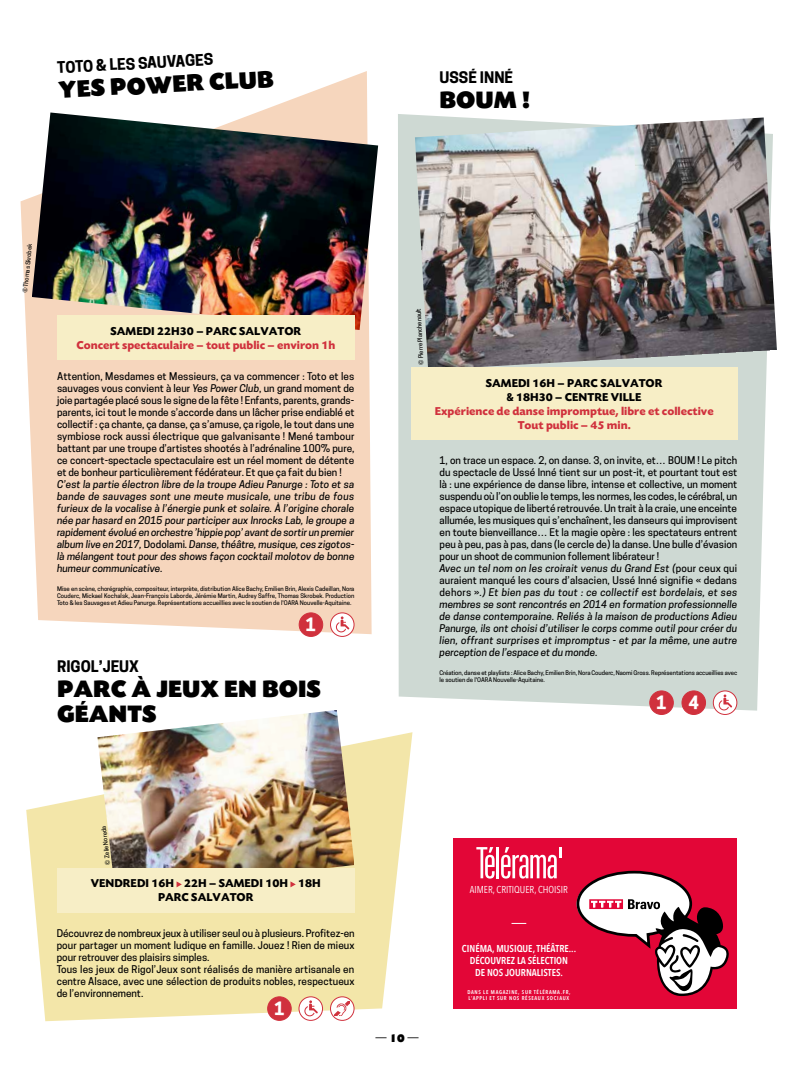
<style>
.page{position:relative;width:794px;height:1078px;background:#fff}
.page>*{position:absolute;margin:0;border:0;box-sizing:border-box;transform-origin:0 0}
.t1{font:25px/25px "Today SB Ultra";color:#000}
.t2{font:700 15px "Cooper Hewitt";color:#000}
.t3{font:700 12px/14px "Today SB";color:#d0313d;text-align:center}
.t4{font:700 12px/14px "Today SB";color:#000;text-align:center}
.t5{font:12px "Cooper Hewitt";color:#000}
.t6{font:500 10px/12px "Cooper Hewitt";color:#000}
.t7{font:italic 500 10px/12px "Cooper Hewitt";color:#000;text-align:justify}
.t8{font:600 10px/12px "Avenir Next Condensed";color:#fff;text-align:center}
.t9{font:10px "Avenir Next Condensed";color:#fff}
.t10{font:500 6px/7px "Cooper Hewitt";letter-spacing:-.005em;color:#000;text-align:justify}
.t11{font:600 5.5px/6.6px "Avenir Next Condensed";letter-spacing:.12em;color:#fff}
.s1{font-style:italic}
.s2{font-style:normal}
.s3{color:#000}
.s4{font-family:"Cooper Hewitt";font-size:10px;color:#000}
.s5{font-family:"Today SB Ultra"}
</style>
<div class="page">
<svg style="left:26px;top:732px;width:386px;height:288px;fill:#f3e6a9"></svg>
<div style="left:398px;top:114px;width:369px;height:596px;background:#ced9d3"></div>
<svg style="left:21px;top:71px;width:350px;height:563px;fill:#f6d6bd"></svg>
<img style="left:415px;top:117px;width:362px;height:253px">
<img style="left:97px;top:710px;width:257px;height:157px">
<img style="left:32px;top:112px;width:346px;height:218px">
<div style="left:411px;top:367px;width:326px;height:73px;background:#f7eec6"></div>
<div style="left:57px;top:315px;width:298px;height:45px;background:#f7eec6"></div>
<div style="left:454px;top:838px;width:283px;height:170px;background:#e30637"></div>
<svg style="left:576px;top:870px;width:153px;height:125px"></svg>
<hr style="left:496px;top:846px;width:3px;height:32px;background:#fff">
<svg style="left:476px;top:847px;width:18px;height:31px"></svg>
<svg style="left:501px;top:847px;width:60px;height:31px"></svg>
<svg style="left:512px;top:922px;width:14px;height:1px"></svg>
<svg style="left:330px;top:612px;width:24px;height:24px"></svg>
<div style="left:330px;top:612px;width:24px;height:24px;border:1px solid #d0313d;border-radius:50%"></div>
<svg style="left:336px;top:616px;width:13px;height:16px"></svg>
<div style="left:299px;top:612px;width:24px;height:24px;background:#d0313d;border-radius:50%"></div>
<div style="left:299px;top:612px;width:24px;height:24px;border:1px solid #d0313d;border-radius:50%"></div>
<div style="left:57px;top:867px;width:297px;height:45px;background:#f7eec6"></div>
<svg style="left:176px;top:881px;width:6px;height:6px"></svg>
<svg style="left:290px;top:881px;width:6px;height:6px"></svg>
<svg style="left:299px;top:996px;width:23px;height:24px"></svg>
<div style="left:298px;top:996px;width:25px;height:24px;border:1px solid #d0313d;border-radius:50%"></div>
<svg style="left:304px;top:1000px;width:14px;height:16px"></svg>
<div style="left:268px;top:996px;width:23px;height:24px;background:#d0313d;border-radius:50%"></div>
<div style="left:267px;top:996px;width:25px;height:24px;border:1px solid #d0313d;border-radius:50%"></div>
<svg style="left:330px;top:996px;width:24px;height:24px"></svg>
<div style="left:330px;top:996px;width:24px;height:24px;border:1px solid #d0313d;border-radius:50%"></div>
<img style="left:335px;top:1001px;width:14px;height:14px">
<svg style="left:713px;top:690px;width:24px;height:24px"></svg>
<div style="left:713px;top:690px;width:24px;height:24px;border:1px solid #d0313d;border-radius:50%"></div>
<svg style="left:718px;top:694px;width:14px;height:16px"></svg>
<div style="left:682px;top:690px;width:23px;height:24px;background:#d0313d;border-radius:50%"></div>
<div style="left:681px;top:690px;width:25px;height:24px;border:1px solid #d0313d;border-radius:50%"></div>
<div style="left:650px;top:690px;width:23px;height:24px;background:#d0313d;border-radius:50%"></div>
<div style="left:649px;top:690px;width:24px;height:24px;border:1px solid #d0313d;border-radius:50%"></div>
<svg style="left:669px;top:695px;width:16px;height:14px"></svg>
<h2 class="t2" style="left:57px;top:59px;width:157px;rotate:-3deg">TOTO &amp; LES SAUVAGES</h2>
<h1 class="t1" style="left:58px;top:78px;width:217px;rotate:-3deg">YES POWER CLUB</h1>
<h2 class="t2" style="left:439px;top:69px;width:75px">USSÉ INNÉ</h2>
<h1 class="t1" style="left:439px;top:88px;width:92px">BOUM !</h1>
<p class="t10" style="left:21px;top:293px;width:51px;rotate:-84deg">© Thomas Skrobek</p>
<p class="t4" style="left:110px;top:324px;width:192px">SAMEDI 22H30 – PARC SALVATOR</p>
<p class="t3" style="left:76px;top:338px;width:261px">Concert spectaculaire – tout public – environ 1h</p>
<p class="t6" style="left:57px;top:370px;width:299px;text-align:justify">Attention, Mesdames et Messieurs, ça va commencer : Toto et les sauvages vous convient à leur <span class="s1">Yes Power Club</span>, un grand moment de joie partagée placé sous le signe de la fête ! Enfants, parents, grands&shy;parents, ici tout le monde s’accorde dans un lâcher prise endiablé et collectif : ça chante, ça danse, ça s’amuse, ça rigole, le tout dans une symbiose rock aussi électrique que galvanisante ! Mené tambour battant par une troupe d’artistes shootés à l’adrénaline 100% pure, ce concert-spectacle spectaculaire est un réel moment de détente et de bonheur particulièrement fédérateur. Et que ça fait du bien !</p>
<p class="t7" style="left:57px;top:478px;width:299px">C’est la partie électron libre de la troupe Adieu Panurge : Toto et sa bande de sauvages sont une meute musicale, une tribu de fous furieux de la vocalise à l’énergie punk et solaire. À l’origine chorale née par hasard en 2015 pour participer aux Inrocks Lab, le groupe a rapidement évolué en orchestre ’hippie pop’ avant de sortir un premier album live en 2017, <span class="s2">Dodolami</span>. Danse, théâtre, musique, ces zigotos&shy;là mélangent tout pour des shows façon cocktail molotov de bonne humeur communicative.</p>
<p class="t10" style="left:57px;top:585px;width:299px">Mise en scène, chorégraphie, compositeur, interprète, distribution Alice Bachy, Emilien Brin, Alexis Cadeillan, Nora Couderc, Mickael Kochalsk, Jean-François Laborde, Jérémie Martin, Audrey Saffre, Thomas Skrobek. Production Toto &amp; les Sauvages et Adieu Panurge. Représentations accueillies avec le soutien de l'OARA Nouvelle-Aquitaine.</p>
<h2 class="t2" style="left:57px;top:657px;width:83px">RIGOL’JEUX</h2>
<h1 class="t1" style="left:57px;top:676px;width:265px">PARC À JEUX EN BOIS<br>GÉANTS</h1>
<p class="t10" style="left:418px;top:365px;width:58px;rotate:-93deg">© Pierre Planchenault</p>
<p class="t3" style="left:435px;top:376px;width:280px"><span class="s3">SAMEDI 16H – PARC SALVATOR<br></span><span class="s4">&amp;</span> <span class="s3">18H30 – CENTRE VILLE<br></span>Expérience de danse impromptue, libre et collective<br>Tout public – 45 min.</p>
<p class="t6" style="left:439px;top:454px;width:299px">1, on trace un espace. 2, on danse. 3, on invite, et… BOUM ! Le pitch du spectacle de Ussé Inné tient sur un post-it, et pourtant tout est là : une expérience de danse libre, intense et collective, un moment suspendu où l’on oublie le temps, les normes, les codes, le cérébral, un espace utopique de liberté retrouvée. Un trait à la craie, une enceinte allumée, les musiques qui s’enchaînent, les danseurs qui improvisent en toute bienveillance… Et la magie opère : les spectateurs entrent peu à peu, pas à pas, dans (le cercle de) la danse. Une bulle d’évasion pour un shoot de communion follement libérateur !<br><span class="s1">Avec un tel nom on les croirait venus du Grand Est (</span>pour ceux qui auraient manqué les cours d’alsacien, Ussé Inné signifie « dedans dehors »<span class="s1">.) Et bien pas du tout : ce collectif est bordelais, et ses membres se sont rencontrés en 2014 en formation professionnelle de danse contemporaine. Reliés à la maison de productions Adieu Panurge, ils ont choisi d’utiliser le corps comme outil pour créer du lien, offrant surprises et impromptus - et par la même, une autre perception de l’espace et du monde.</span></p>
<p class="t10" style="left:439px;top:669px;width:299px">Création, danse et playlists : Alice Bachy, Emilien Brin, Nora Couderc, Naomi Gross. Représentations accueillies avec le soutien de l'OARA Nouvelle-Aquitaine.</p>
<p class="t10" style="left:104px;top:865px;width:40px;rotate:-96deg">© Zelie Noreda</p>
<p class="t4" style="left:91px;top:876px;width:232px">VENDREDI 16H 22H – SAMEDI 10H 18H<br>PARC SALVATOR</p>
<p class="t6" style="left:57px;top:926px;width:299px">Découvrez de nombreux jeux à utiliser seul ou à plusieurs. Profitez-en pour partager un moment ludique en famille. Jouez ! Rien de mieux pour retrouver des plaisirs simples.<br>Tous les jeux de Rigol’Jeux sont réalisés de manière artisanale en centre Alsace, avec une sélection de produits nobles, respectueux de l’environnement.</p>
<p class="t5" style="left:375px;top:1030px;width:46px">— <span class="s5">10</span> —</p>
<p class="t9" style="left:470px;top:880px;width:100px">AIMER, CRITIQUER, CHOISIR</p>
<p class="t8" style="left:462px;top:942px;width:116px">CINÉMA, MUSIQUE, THÉÂTRE...<br>DÉCOUVREZ LA SÉLECTION<br>DE NOS JOURNALISTES.</p>
<p class="t11" style="left:467px;top:988px;width:105px">DANS LE MAGAZINE, SUR TÉLÉRAMA.FR,<br>L’APPLI ET SUR NOS RÉSEAUX SOCIAUX</p>
</div>
